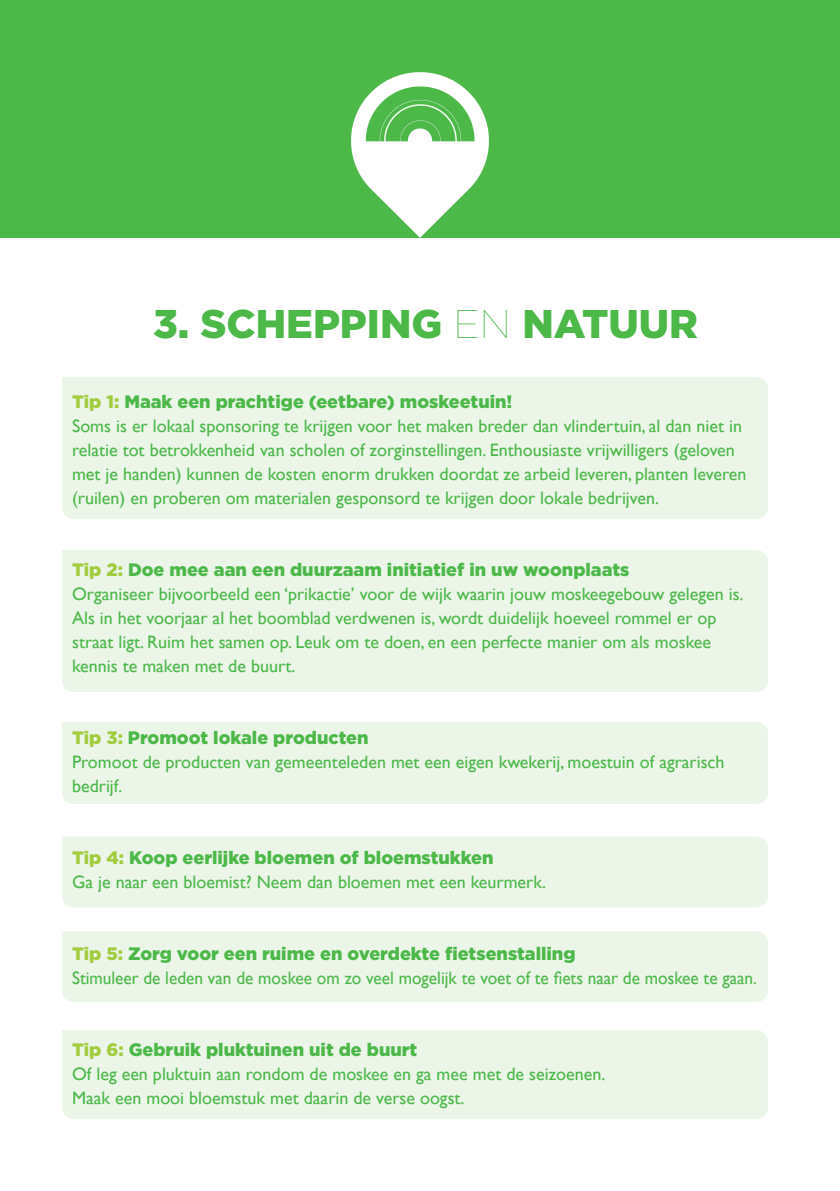
<style>
.page{position:relative;width:840px;height:1191px;background:#fff}
.page>*{position:absolute;margin:0;border:0;box-sizing:border-box;transform-origin:0 0}
.t1{font:900 40px "Gotham";color:#4bb848}
.t2{font:18px/24px "Gill Sans";color:#4bb848}
.t3{font:900 18px "Gotham";color:#4bb848}
.t4{font:18px "Gill Sans";color:#4bb848;scale:.96 1}
.s1{font-weight:100}
.s2{color:#a1cc3e}
</style>
<div class="page">
<div style="left:62px;top:377px;width:705px;height:142px;background:#ebf5e8"></div>
<div style="left:62px;top:550px;width:705px;height:142px;background:#ebf5e8"></div>
<div style="left:62px;top:722px;width:705px;height:82px;background:#ebf5e8"></div>
<div style="left:62px;top:836px;width:705px;height:71px;background:#ebf5e8"></div>
<div style="left:62px;top:931px;width:705px;height:71px;background:#ebf5e8"></div>
<div style="left:62px;top:1030px;width:705px;height:89px;background:#ebf5e8"></div>
<div style="left:0;top:0;width:839px;height:237px;background:#4bb848"></div>
<img style="left:351px;top:72px;width:137px;height:165px">
<p class="t1" style="left:153px;top:296px;width:546px">3. SCHEPPING <span class="s1">EN</span> NATUUR</p>
<p class="t3" style="left:72px;top:389px;width:441px"><span class="s2">Tip 1:</span> Maak een prachtige (eetbare) moskeetuin!</p>
<p class="t2" style="left:72px;top:414px;width:675px">Soms is er lokaal sponsoring te krijgen voor het maken breder dan vlindertuin, al dan niet in relatie tot betrokkenheid van scholen of zorginstellingen. Enthousiaste vrijwilligers (geloven met je handen) kunnen de kosten enorm drukken doordat ze arbeid leveren, planten leveren (ruilen) en proberen om materialen gesponsord te krijgen door lokale bedrijven.</p>
<p class="t3" style="left:72px;top:557px;width:558px"><span class="s2">Tip 2:</span> Doe mee aan een duurzaam initiatief in uw woonplaats</p>
<p class="t2" style="left:72px;top:582px;width:672px">Organiseer bijvoorbeeld een ‘prikactie’ voor de wijk waarin jouw moskeegebouw gelegen is.<br>Als in het voorjaar al het boomblad verdwenen is, wordt duidelijk hoeveel rommel er op straat ligt. Ruim het samen op. Leuk om te doen, en een perfecte manier om als moskee kennis te maken met de buurt.</p>
<p class="t3" style="left:72px;top:725px;width:298px"><span class="s2">Tip 3:</span> Promoot lokale producten</p>
<p class="t2" style="left:72px;top:750px;width:653px">Promoot de producten van gemeenteleden met een eigen kwekerij, moestuin of agrarisch bedrijf.</p>
<p class="t3" style="left:72px;top:845px;width:422px"><span class="s2">Tip 4:</span> Koop eerlijke bloemen of bloemstukken</p>
<p class="t2" style="left:72px;top:870px;width:475px">Ga je naar een bloemist? Neem dan bloemen met een keurmerk.</p>
<p class="t3" style="left:72px;top:941px;width:504px"><span class="s2">Tip 5:</span> Zorg voor een ruime en overdekte fietsenstalling</p>
<p class="t4" style="left:72px;top:967px;width:714px">Stimuleer de leden van de moskee om zo veel mogelijk te voet of te fiets naar de moskee te gaan.</p>
<p class="t3" style="left:72px;top:1037px;width:346px"><span class="s2">Tip 6:</span> Gebruik pluktuinen uit de buurt</p>
<p class="t2" style="left:72px;top:1062px;width:534px">Of leg een pluktuin aan rondom de moskee en ga mee met de seizoenen.<br>Maak een mooi bloemstuk met daarin de verse oogst.</p>
</div>
